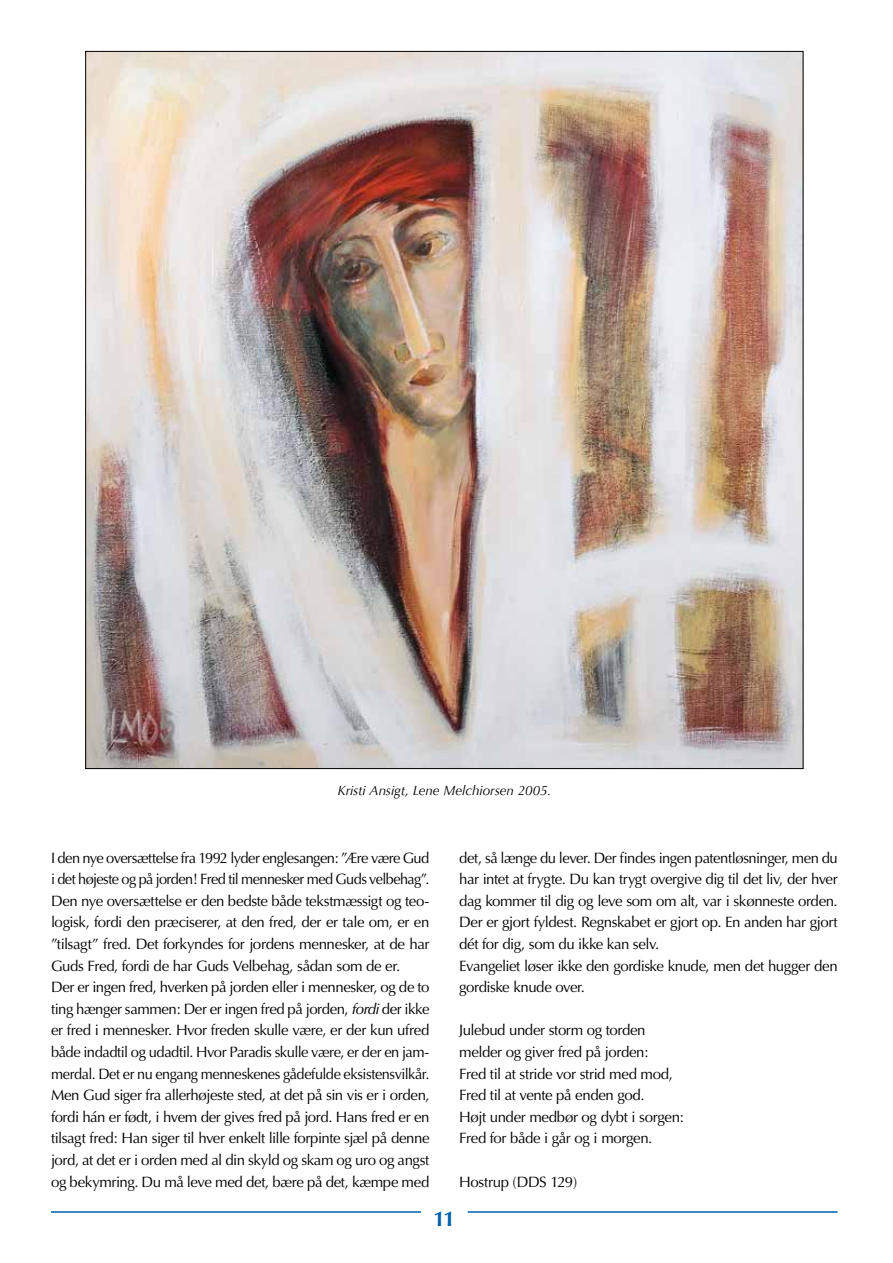
<style>
.page{position:relative;width:893px;height:1263px;background:#fff}
.page>*{position:absolute;margin:0;border:0;box-sizing:border-box;transform-origin:0 0}
.t1{font:700 21px "Optima";color:#0061a9}
.t2{font:15px/21.6px "Optima";letter-spacing:-.025em;color:#000}
.t3{font:italic 13.5px "Optima";color:#000}
.s1{font-style:italic}
</style>
<div class="page">
<img style="left:87px;top:53px;width:714px;height:714px">
<hr style="left:51px;top:1211px;width:370px;height:2px;background:#0061a9">
<hr style="left:468px;top:1211px;width:370px;height:2px;background:#0061a9">
<p class="t3" style="left:337px;top:783px;width:215px">Kristi Ansigt, Lene Melchiorsen 2005.</p>
<p class="t2" style="left:51px;top:847px;width:380px">I den nye oversættelse fra 1992 lyder englesangen: ”Ære være Gud i det højeste og på jorden! Fred til mennesker med Guds velbehag”.<br>Den nye oversættelse er den bedste både tekstmæssigt og teo&shy;logisk, fordi den præciserer, at den fred, der er tale om, er en ”tilsagt” fred. Det forkyndes for jordens mennesker, at de har Guds Fred, fordi de har Guds Velbehag, sådan som de er.<br>Der er ingen fred, hverken på jorden eller i mennesker, og de to ting hænger sammen: Der er ingen fred på jorden, <span class="s1">fordi</span> der ikke er fred i mennesker. Hvor freden skulle være, er der kun ufred både indadtil og udadtil. Hvor Paradis skulle være, er der en jam&shy;merdal. Det er nu engang menneskenes gådefulde eksistensvilkår.<br>Men Gud siger fra allerhøjeste sted, at det på sin vis er i orden, fordi hán er født, i hvem der gives fred på jord. Hans fred er en tilsagt fred: Han siger til hver enkelt lille forpinte sjæl på denne jord, at det er i orden med al din skyld og skam og uro og angst og bekymring. Du må leve med det, bære på det, kæmpe med</p>
<p class="t2" style="left:459px;top:847px;width:380px">det, så længe du lever. Der findes ingen patentløsninger, men du har intet at frygte. Du kan trygt overgive dig til det liv, der hver dag kommer til dig og leve som om alt, var i skønneste orden.<br>Der er gjort fyldest. Regnskabet er gjort op. En anden har gjort dét for dig, som du ikke kan selv.<br>Evangeliet løser ikke den gordiske knude, men det hugger den gordiske knude over.</p>
<p class="t2" style="left:459px;top:1020px;width:226px">Julebud under storm og torden melder og giver fred på jorden:<br>Fred til at stride vor strid med mod,<br>Fred til at vente på enden god.<br>Højt under medbør og dybt i sorgen:<br>Fred for både i går og i morgen.</p>
<p class="t2" style="left:459px;top:1171px;width:120px">Hostrup (DDS 129)</p>
<h1 class="t1" style="left:434px;top:1206px;width:23px">11</h1>
</div>
